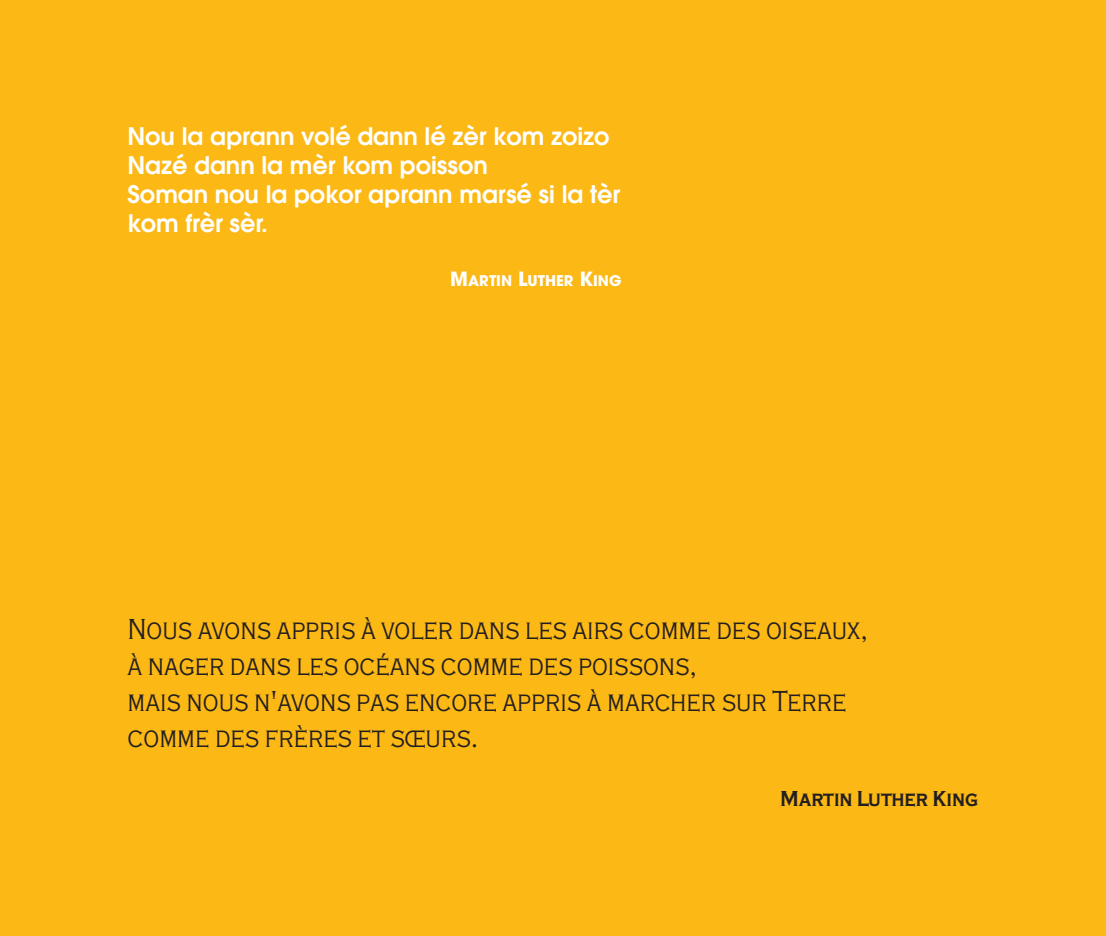
<style>
.page{position:relative;width:1106px;height:936px;background:#fff}
.page>*{position:absolute;margin:0;border:0;box-sizing:border-box;transform-origin:0 0}
.t1{font:300 condensed 30px/36px "Copperplate T";color:#231f20}
.t2{font:600 24px/28.8px "Avant Garde";color:#fff}
.t3{font:700 condensed 22.5px "Copperplate T";color:#231f20}
.t4{font:700 14.7px "Avant Garde";color:#fff}
.s1{font-size:19.5px}
</style>
<div class="page">
<div style="left:0;top:0;width:1105px;height:935px;background:#fcb814"></div>
<p class="t2" style="left:127px;top:124px;width:494px">Nou la aprann volé dann lé zèr kom zoizo<br>Nazé dann la mèr kom poisson<br>Soman nou la pokor aprann marsé si la tèr kom frèr sèr.</p>
<p class="t4" style="left:450px;top:275px;width:173px"><span class="s1">M</span>ARTIN <span class="s1">L</span>UTHER <span class="s1">K</span>ING</p>
<p class="t1" style="left:127px;top:610px;width:742px">Nous avons appris à voler dans les airs comme des oiseaux, à nager dans les océans comme des poissons,<br>mais nous n'avons pas encore appris à marcher sur Terre comme des frères et sœurs.</p>
<p class="t3" style="left:780px;top:784px;width:200px">Martin Luther King</p>
</div>
